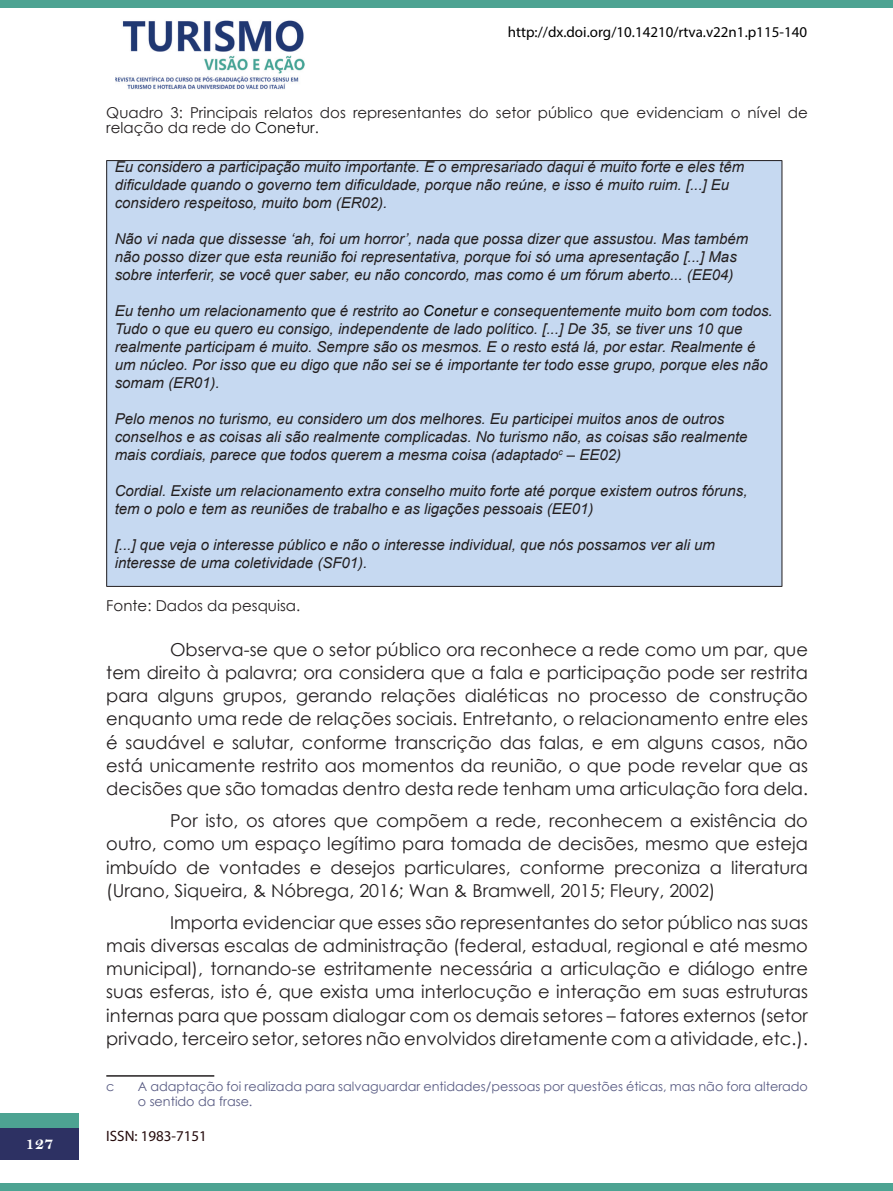
<style>
.page{position:relative;width:893px;height:1191px;background:#fff}
.page>*{position:absolute;margin:0;border:0;box-sizing:border-box;transform-origin:0 0}
.t1{font:18px "Bell MT Bold";color:#fff}
.TEXTO{font:17.85px/23.2px "Century Gothic";color:#231f20;text-align:justify}
.t2{font:italic 15px/18px "Arial";color:#231f20}
.Chamada_Tabela{font:15px/15px "Century Gothic";color:#231f20}
.t3{font:15px "Myriad Pro";color:#000}
.Legenda_Tabela{font:15px "Century Gothic";color:#231f20}
.RESUMO{font:15px "Myriad Pro";color:#240a0b}
.Rodapé{font:12.75px/15px "Century Gothic";color:#585b83}
.s1{color:#101010}
</style>
<div class="page">
<img style="left:116px;top:20px;width:189px;height:70px">
<div style="left:0;top:1128px;width:79px;height:31px;background:#2d3163"></div>
<div style="left:0;top:1113px;width:79px;height:15px;background:#4da392"></div>
<div style="left:0;top:1183px;width:893px;height:8px;background:#4da392"></div>
<div style="left:0;top:0;width:893px;height:7px;background:#4da392"></div>
<div style="left:107px;top:161px;width:675px;height:425px;background:#c6d9f1"></div>
<hr style="left:106px;top:160px;width:676px;height:1px;background:#231f20">
<hr style="left:106px;top:161px;width:1px;height:425px;background:#231f20">
<hr style="left:782px;top:161px;width:1px;height:425px;background:#231f20">
<hr style="left:106px;top:586px;width:676px;height:1px;background:#231f20">
<hr style="left:106px;top:1075px;width:108px;height:1px;background:#231f20">
<p class="t1" style="left:25px;top:1132px;width:30px">127</p>
<p class="t3" style="left:508px;top:22px;width:301px">http://dx.doi.org/10.14210/rtva.v22n1.p115-140</p>
<p class="Chamada_Tabela" style="left:106px;top:104px;width:703px">Quadro 3: Principais relatos dos representantes do setor público que evidenciam o nível de relação da rede do <span class="s1">Conetur</span>.</p>
<p class="t2" style="left:115px;top:158px;width:631px">Eu considero a participação muito importante. E o empresariado daqui é muito forte e eles têm dificuldade quando o governo tem dificuldade, porque não reúne, e isso é muito ruim. [...] Eu considero respeitoso, muito bom (ER02).</p>
<p class="t2" style="left:115px;top:230px;width:635px">Não vi nada que dissesse ‘ah, foi um horror’, nada que possa dizer que assustou. Mas também não posso dizer que esta reunião foi representativa, porque foi só uma apresentação [...] Mas sobre interferir, se você quer saber, eu não concordo, mas como é um fórum aberto... (EE04)</p>
<p class="t2" style="left:115px;top:302px;width:659px">Eu tenho um relacionamento que é restrito ao <span class="s1">Conetur</span> e consequentemente muito bom com todos.<br>Tudo o que eu quero eu consigo, independente de lado político. [...] De 35, se tiver uns 10 que realmente participam é muito. Sempre são os mesmos. E o resto está lá, por estar. Realmente é um núcleo. Por isso que eu digo que não sei se é importante ter todo esse grupo, porque eles não somam (ER01).</p>
<p class="t2" style="left:115px;top:410px;width:634px">Pelo menos no turismo, eu considero um dos melhores. Eu participei muitos anos de outros conselhos e as coisas ali são realmente complicadas. No turismo não, as coisas são realmente mais cordiais, parece que todos querem a mesma coisa (adaptado<sup>c</sup> – EE02)</p>
<p class="t2" style="left:115px;top:482px;width:634px">Cordial. Existe um relacionamento extra conselho muito forte até porque existem outros fóruns, tem o polo e tem as reuniões de trabalho e as ligações pessoais (EE01)</p>
<p class="t2" style="left:115px;top:536px;width:602px">[...] que veja o interesse público e não o interesse individual, que nós possamos ver ali um interesse de uma coletividade (SF01).</p>
<p class="Legenda_Tabela" style="left:106px;top:595px;width:195px">Fonte: Dados da pesquisa.</p>
<p class="TEXTO" style="left:106px;top:637px;width:703px;text-indent:64px">Observa-se que o setor público ora reconhece a rede como um par, que tem direito à palavra; ora considera que a fala e participação pode ser restrita para alguns grupos, gerando relações dialéticas no processo de construção enquanto uma rede de relações sociais. Entretanto, o relacionamento entre eles é saudável e salutar, conforme transcrição das falas, e em alguns casos, não está unicamente restrito aos momentos da reunião, o que pode revelar que as decisões que são tomadas dentro desta rede tenham uma articulação fora dela.</p>
<p class="TEXTO" style="left:106px;top:808px;width:703px;text-indent:64px">Por isto, os atores que compõem a rede, reconhecem a existência do outro, como um espaço legítimo para tomada de decisões, mesmo que esteja imbuído de vontades e desejos particulares, conforme preconiza a literatura (Urano, Siqueira, &amp; Nóbrega, 2016; Wan &amp; Bramwell, 2015; Fleury, 2002)</p>
<p class="TEXTO" style="left:106px;top:910px;width:703px;text-indent:64px">Importa evidenciar que esses são representantes do setor público nas suas mais diversas escalas de administração (federal, estadual, regional e até mesmo municipal), tornando-se estritamente necessária a articulação e diálogo entre suas esferas, isto é, que exista uma interlocução e interação em suas estruturas internas para que possam dialogar com os demais setores – fatores externos (setor privado, terceiro setor, setores não envolvidos diretamente com a atividade, etc.).</p>
<p class="Rodapé" style="left:106px;top:1078px;width:10px">c</p>
<p class="Rodapé" style="left:138px;top:1078px;width:672px">A adaptação foi realizada para salvaguardar entidades/pessoas por questões éticas, mas não fora alterado o sentido da frase.</p>
<p class="RESUMO" style="left:106px;top:1127px;width:102px">ISSN: 1983-7151</p>
</div>
